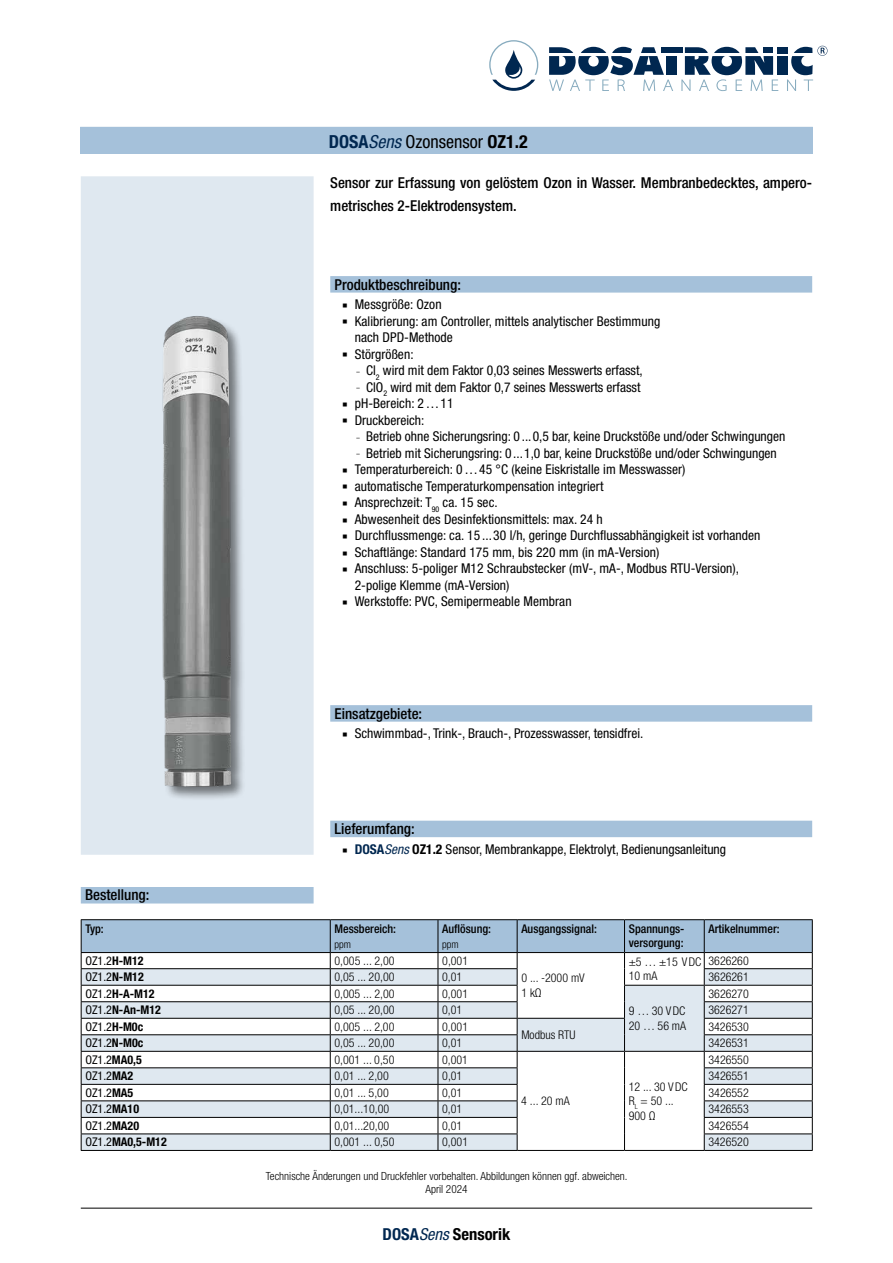
<style>
.page{position:relative;width:893px;height:1263px;background:#fff}
.page>*{position:absolute;margin:0;border:0;box-sizing:border-box;transform-origin:0 0}
.t1{font:condensed 18px "Helvetica Neue LT Pro";color:#000}
.t2{font:700 condensed 16.5px "Helvetica Neue LT Pro";color:#000}
.t3{font:500 condensed 15px/23.7px "Helvetica Neue LT Pro";color:#000}
.t4{font:condensed 13.5px/16.5px "Helvetica Neue LT Pro";letter-spacing:.005em;color:#000}
.t5{font:300 condensed 12px/14.4px "Helvetica Neue LT Pro";color:#000}
.t6{font:condensed 12px "Helvetica Neue LT Pro";color:#000}
.t7{font:500 condensed 12px/14.4px "Helvetica Neue LT Pro";color:#000}
.t8{font:700 condensed 12px "Helvetica Neue LT Pro";color:#000}
.t9{font:300 condensed 11.25px/13.5px "Helvetica Neue LT Pro";color:#000;text-align:center}
.t10{font:300 condensed 10.5px "Helvetica Neue LT Pro";color:#000}
.s1{font-weight:700;color:#002750}
.s2{font-style:italic;color:#002750}
.s3{font-weight:700}
.s4{font-size:6.75px}
.s5{font-weight:400}
.s6{color:#002750}
.s7{font-weight:400;font-style:italic;color:#002750}
</style>
<div class="page">
<div style="left:81px;top:176px;width:233px;height:679px;background:#dfe8f0;border:2px solid #dfe8f0"></div>
<img style="left:162px;top:316px;width:81px;height:482px">
<hr style="left:81px;top:1208px;width:731px;height:1px;background:#000">
<svg style="left:489px;top:40px;width:339px;height:51px"></svg>
<div style="left:80px;top:127px;width:733px;height:27px;background:#a5c1da"></div>
<div style="left:81px;top:887px;width:233px;height:16px;background:#a5c1da"></div>
<hr style="left:81px;top:1150px;width:249px;height:1px;background:#000">
<hr style="left:704px;top:1150px;width:109px;height:1px;background:#000">
<hr style="left:81px;top:919px;width:249px;height:1px;background:#000">
<hr style="left:330px;top:919px;width:108px;height:1px;background:#000">
<hr style="left:438px;top:919px;width:79px;height:1px;background:#000">
<hr style="left:517px;top:919px;width:107px;height:1px;background:#000">
<hr style="left:624px;top:919px;width:80px;height:1px;background:#000">
<hr style="left:704px;top:919px;width:109px;height:1px;background:#000">
<hr style="left:330px;top:1150px;width:108px;height:1px;background:#000">
<hr style="left:438px;top:1150px;width:79px;height:1px;background:#000">
<hr style="left:624px;top:1150px;width:80px;height:1px;background:#000">
<hr style="left:517px;top:1150px;width:107px;height:1px;background:#000">
<svg style="left:81px;top:920px;width:732px;height:230px"></svg>
<hr style="left:517px;top:1051px;width:107px;height:1px;background:#000">
<div style="left:330px;top:276px;width:482px;height:17px;background:#a5c1da"></div>
<div style="left:330px;top:705px;width:482px;height:17px;background:#a5c1da"></div>
<div style="left:330px;top:821px;width:482px;height:16px;background:#a5c1da"></div>
<h1 class="t1" style="left:329px;top:131px;width:200px"><span class="s1">DOSA</span><span class="s2">Sens</span> Ozonsensor <span class="s3">OZ1.2</span></h1>
<p class="t3" style="left:330px;top:170px;width:483px">Sensor zur Erfassung von gelöstem Ozon in Wasser. Membranbedecktes, ampero&shy;metrisches 2-Elektrodensystem.</p>
<p class="t3" style="left:334px;top:272px;width:128px">Produktbeschreibung:</p>
<p class="t4" style="left:355px;top:296px;width:307px">Messgröße: Ozon<br>Kalibrierung: am Controller, mittels analytischer Bestimmung nach DPD-Methode<br>Störgrößen:</p>
<p class="t4" style="left:357px;top:362px;width:288px"><span class="s4">–</span> Cl<sub>2</sub> wird mit dem Faktor 0,03 seines Messwerts erfasst,</p>
<p class="t4" style="left:355px;top:378px;width:287px"><span class="s4">–</span> ClO<sub>2</sub> wird mit dem Faktor 0,7 seines Messwerts erfasst pH-Bereich: 2…11<br>Druckbereich:</p>
<p class="t4" style="left:357px;top:428px;width:430px"><span class="s4">–</span> Betrieb ohne Sicherungsring: 0 ...0,5 bar, keine Druckstöße und/oder Schwingungen</p>
<p class="t4" style="left:355px;top:444px;width:424px"><span class="s4">–</span> Betrieb mit Sicherungsring: 0 ...1,0 bar, keine Druckstöße und/oder Schwingungen Temperaturbereich: 0…45 °C (keine Eiskristalle im Messwasser)<br>automatische Temperaturkompensation integriert<br>Ansprechzeit: T<sub>90</sub> ca. 15 sec.<br>Abwesenheit des Desinfektionsmittels: max. 24 h<br>Durchflussmenge: ca. 15 ...30 l/h, geringe Durchflussabhängigkeit ist vorhanden Schaftlänge: Standard 175 mm, bis 220 mm (in mA-Version)<br>Anschluss: 5-poliger M12 Schraubstecker (mV-, mA-, Modbus RTU-Version), 2-polige Klemme (mA-Version)<br>Werkstoffe: PVC, Semipermeable Membran</p>
<p class="t3" style="left:334px;top:701px;width:89px">Einsatzgebiete:</p>
<p class="t4" style="left:355px;top:725px;width:290px">Schwimmbad-, Trink-, Brauch-, Prozesswasser, tensidfrei.</p>
<p class="t3" style="left:334px;top:817px;width:82px">Lieferumfang:</p>
<p class="t4" style="left:355px;top:840px;width:373px"><span class="s1">DOSA</span><span class="s2">Sens</span> <span class="s3">OZ1.2</span> Sensor, Membrankappe, Elektrolyt, Bedienungsanleitung</p>
<p class="t3" style="left:85px;top:883px;width:66px">Bestellung:</p>
<p class="t7" style="left:85px;top:921px;width:20px">Typ:</p>
<p class="t7" style="left:334px;top:921px;width:63px">Messbereich:</p>
<p class="t10" style="left:334px;top:938px;width:18px">ppm</p>
<p class="t7" style="left:442px;top:921px;width:50px">Auflösung:</p>
<p class="t10" style="left:442px;top:938px;width:18px">ppm</p>
<p class="t7" style="left:521px;top:921px;width:77px">Ausgangssignal:</p>
<p class="t7" style="left:629px;top:921px;width:56px">Spannungs&shy;versorgung:</p>
<p class="t7" style="left:708px;top:921px;width:73px">Artikelnummer:</p>
<p class="t6" style="left:85px;top:953px;width:60px">OZ1.2<span class="s3">H-M12</span></p>
<p class="t5" style="left:334px;top:953px;width:62px">0,005 ... 2,00</p>
<p class="t5" style="left:442px;top:953px;width:27px">0,001</p>
<p class="t5" style="left:629px;top:954px;width:74px">±5 … ±15 VDC<br>10 mA</p>
<p class="t5" style="left:708px;top:953px;width:42px">3626260</p>
<p class="t6" style="left:85px;top:970px;width:60px">OZ1.2<span class="s3">N-M12</span></p>
<p class="t5" style="left:334px;top:970px;width:62px">0,05 ... 20,00</p>
<p class="t5" style="left:442px;top:970px;width:22px">0,01</p>
<p class="t5" style="left:708px;top:970px;width:42px">3626261</p>
<p class="t8" style="left:85px;top:986px;width:71px"><span class="s5">OZ1.2</span>H-A-M12</p>
<p class="t5" style="left:334px;top:986px;width:62px">0,005 ... 2,00</p>
<p class="t5" style="left:442px;top:986px;width:27px">0,001</p>
<p class="t5" style="left:629px;top:1004px;width:59px">9 … 30 VDC<br>20 … 56 mA</p>
<p class="t5" style="left:521px;top:971px;width:65px">0 ... -2000 mV<br>1 kΩ</p>
<p class="t5" style="left:708px;top:986px;width:42px">3626270</p>
<p class="t8" style="left:85px;top:1003px;width:77px"><span class="s5">OZ1.2</span>N-An-M12</p>
<p class="t5" style="left:334px;top:1003px;width:62px">0,05 ... 20,00</p>
<p class="t5" style="left:442px;top:1003px;width:22px">0,01</p>
<p class="t5" style="left:708px;top:1003px;width:42px">3626271</p>
<p class="t6" style="left:85px;top:1019px;width:59px">OZ1.2<span class="s3">H-M0c</span></p>
<p class="t5" style="left:334px;top:1019px;width:62px">0,005 ... 2,00</p>
<p class="t5" style="left:442px;top:1019px;width:27px">0,001</p>
<p class="t5" style="left:521px;top:1027px;width:55px">Modbus RTU</p>
<p class="t5" style="left:708px;top:1019px;width:42px">3426530</p>
<p class="t6" style="left:85px;top:1036px;width:60px">OZ1.2<span class="s3">N-M0c</span></p>
<p class="t5" style="left:334px;top:1036px;width:62px">0,05 ... 20,00</p>
<p class="t5" style="left:442px;top:1036px;width:22px">0,01</p>
<p class="t5" style="left:708px;top:1036px;width:42px">3426531</p>
<p class="t6" style="left:85px;top:1052px;width:58px">OZ1.2<span class="s3">MA0,5</span></p>
<p class="t5" style="left:334px;top:1052px;width:62px">0,001 ... 0,50</p>
<p class="t5" style="left:442px;top:1052px;width:27px">0,001</p>
<p class="t5" style="left:521px;top:1093px;width:50px">4 ... 20 mA</p>
<p class="t5" style="left:708px;top:1052px;width:42px">3426550</p>
<p class="t6" style="left:85px;top:1069px;width:49px">OZ1.2<span class="s3">MA2</span></p>
<p class="t5" style="left:334px;top:1069px;width:56px">0,01 ... 2,00</p>
<p class="t5" style="left:442px;top:1069px;width:22px">0,01</p>
<p class="t5" style="left:708px;top:1069px;width:42px">3426551</p>
<p class="t6" style="left:85px;top:1085px;width:49px">OZ1.2<span class="s3">MA5</span></p>
<p class="t5" style="left:334px;top:1085px;width:56px">0,01 ... 5,00</p>
<p class="t5" style="left:442px;top:1085px;width:22px">0,01</p>
<p class="t5" style="left:708px;top:1085px;width:42px">3426552</p>
<p class="t6" style="left:85px;top:1102px;width:55px">OZ1.2<span class="s3">MA10</span></p>
<p class="t5" style="left:334px;top:1102px;width:56px">0,01...10,00</p>
<p class="t5" style="left:442px;top:1102px;width:22px">0,01</p>
<p class="t5" style="left:708px;top:1102px;width:42px">3426553</p>
<p class="t6" style="left:85px;top:1119px;width:55px">OZ1.2<span class="s3">MA20</span></p>
<p class="t5" style="left:334px;top:1118px;width:56px">0,01...20,00</p>
<p class="t5" style="left:442px;top:1118px;width:22px">0,01</p>
<p class="t5" style="left:708px;top:1118px;width:42px">3426554</p>
<p class="t8" style="left:85px;top:1135px;width:83px"><span class="s5">OZ1.2</span>MA0,5-M12</p>
<p class="t5" style="left:334px;top:1135px;width:62px">0,001 ... 0,50</p>
<p class="t5" style="left:442px;top:1135px;width:27px">0,001</p>
<p class="t5" style="left:708px;top:1135px;width:42px">3426520</p>
<p class="t5" style="left:629px;top:1079px;width:61px">12 ... 30 VDC<br>R<sub>L</sub> = 50 ...<br>900 Ω</p>
<p class="t9" style="left:266px;top:1169px;width:363px">Technische Änderungen und Druckfehler vorbehalten. Abbildungen können ggf. abweichen.<br>April 2024</p>
<p class="t2" style="left:383px;top:1224px;width:129px"><span class="s6">DOSA</span><span class="s7">Sens</span> Sensorik</p>
</div>
